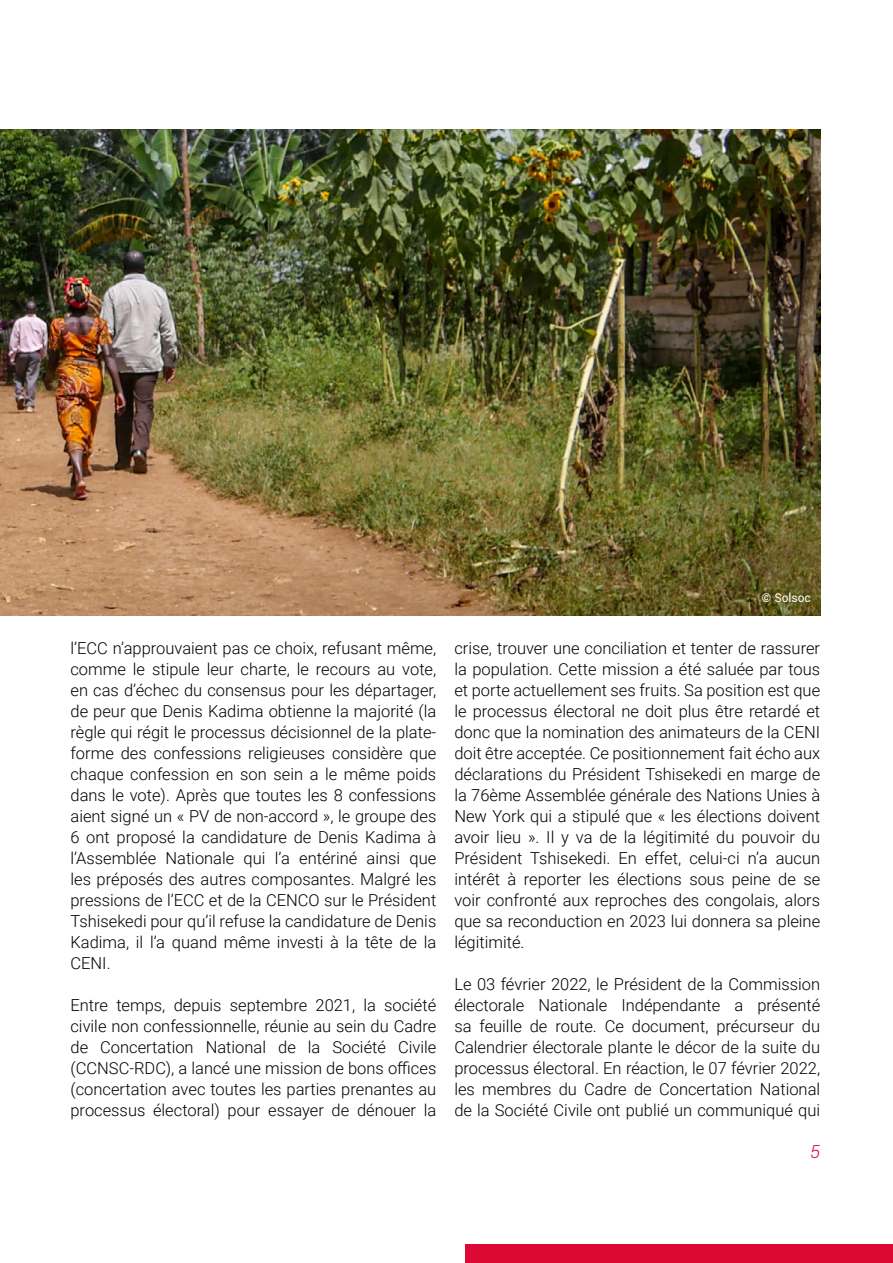
<style>
.page{position:relative;width:893px;height:1263px;background:#fff}
.page>*{position:absolute;margin:0;border:0;box-sizing:border-box;transform-origin:0 0}
.t1{font:italic 300 18px "Roboto";color:#dd0833}
.t2{font:300 16.5px/21px "Roboto";color:#000;text-align:justify}
.t3{font:12px "Roboto";color:#fff}
</style>
<div class="page">
<div style="left:466px;top:1243px;width:427px;height:20px;background:#dd0833"></div>
<img style="left:0;top:129px;width:820px;height:487px">
<p class="t2" style="left:70px;top:637px;width:367px">l’ECC n’approuvaient pas ce choix, refusant même, comme le stipule leur charte, le recours au vote, en cas d’échec du consensus pour les départager, de peur que Denis Kadima obtienne la majorité (la règle qui régit le processus décisionnel de la plate&shy;forme des confessions religieuses considère que chaque confession en son sein a le même poids dans le vote). Après que toutes les 8 confessions aient signé un « PV de non-accord », le groupe des 6 ont proposé la candidature de Denis Kadima à l’Assemblée Nationale qui l’a entériné ainsi que les préposés des autres composantes. Malgré les pressions de l’ECC et de la CENCO sur le Président Tshisekedi pour qu’il refuse la candidature de Denis Kadima, il l’a quand même investi à la tête de la CENI.</p>
<p class="t2" style="left:70px;top:994px;width:367px">Entre temps, depuis septembre 2021, la société civile non confessionnelle, réunie au sein du Cadre de Concertation National de la Société Civile (CCNSC-RDC), a lancé une mission de bons offices (concertation avec toutes les parties prenantes au processus électoral) pour essayer de dénouer la</p>
<p class="t3" style="left:762px;top:589px;width:50px">© Solsoc</p>
<p class="t2" style="left:454px;top:637px;width:367px">crise, trouver une conciliation et tenter de rassurer la population. Cette mission a été saluée par tous et porte actuellement ses fruits. Sa position est que le processus électoral ne doit plus être retardé et donc que la nomination des animateurs de la CENI doit être acceptée. Ce positionnement fait écho aux déclarations du Président Tshisekedi en marge de la 76ème Assemblée générale des Nations Unies à New York qui a stipulé que « les élections doivent avoir lieu ». Il y va de la légitimité du pouvoir du Président Tshisekedi. En effet, celui-ci n’a aucun intérêt à reporter les élections sous peine de se voir confronté aux reproches des congolais, alors que sa reconduction en 2023 lui donnera sa pleine légitimité.</p>
<p class="t2" style="left:454px;top:973px;width:367px">Le 03 février 2022, le Président de la Commission électorale Nationale Indépendante a présenté sa feuille de route. Ce document, précurseur du Calendrier électorale plante le décor de la suite du processus électoral. En réaction, le 07 février 2022, les membres du Cadre de Concertation National de la Société Civile ont publié un communiqué qui</p>
<p class="t1" style="left:810px;top:1139px;width:11px">5</p>
</div>
